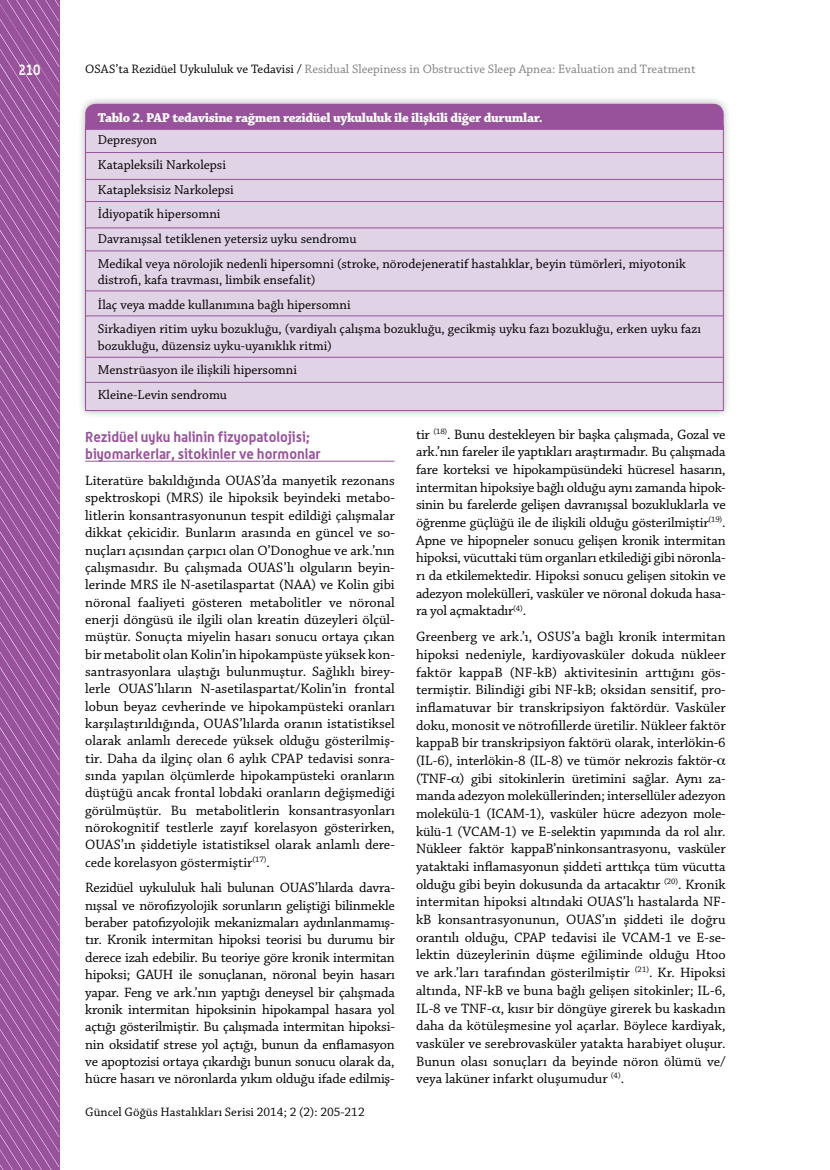
<style>
.page{position:relative;width:830px;height:1170px;background:#fff}
.page>*{position:absolute;margin:0;border:0;box-sizing:border-box;transform-origin:0 0}
.t1{font:700 15px "Alwyn";color:#fff;scale:.85 1}
.t2{font:14.25px/17.7px "Chaparral Pro";color:#000;text-align:justify}
.t3{font:700 14.25px/17.4px "Alwyn";color:#98529b}
.t4{font:13.5px/24.8px "Chaparral Pro";color:#000}
.t5{font:700 13.5px "Chaparral Pro";letter-spacing:-.025em;color:#fff}
.t6{font:12.9px "Chaparral Pro";color:#808285}
.t7{font:12.9px "Chaparral Pro";color:#000}
.s1{color:#000}
</style>
<div class="page">
<svg style="left:0;top:0;width:59px;height:1169px;background:#9d5ba0"></svg>
<hr style="left:85px;top:461px;width:309px;height:1px;background:#98529b">
<div style="left:77px;top:95px;width:654px;height:324px;background:#000;opacity:.3"></div>
<div style="left:85px;top:125px;width:638px;height:286px;background:#e1d3e6;border:1px solid #98529b"></div>
<div style="left:85px;top:104px;width:638px;height:26px;background:#98529b"></div>
<hr style="left:85px;top:152px;width:638px;height:1px;background:#98529b">
<hr style="left:85px;top:179px;width:638px;height:1px;background:#98529b">
<hr style="left:85px;top:201px;width:638px;height:1px;background:#98529b">
<hr style="left:85px;top:228px;width:638px;height:1px;background:#98529b">
<hr style="left:85px;top:250px;width:638px;height:1px;background:#98529b">
<hr style="left:85px;top:290px;width:638px;height:1px;background:#98529b">
<hr style="left:85px;top:315px;width:638px;height:1px;background:#98529b">
<hr style="left:85px;top:357px;width:638px;height:1px;background:#98529b">
<hr style="left:85px;top:382px;width:638px;height:1px;background:#98529b">
<p class="t1" style="left:18px;top:61px;width:28px">210</p>
<p class="t6" style="left:85px;top:62px;width:611px"><span class="s1">OSAS’ta Rezidüel Uykululuk ve Tedavisi /</span> Residual Sleepiness in Obstructive Sleep Apnea: Evaluation and Treatment</p>
<p class="t5" style="left:98px;top:109px;width:446px">Tablo 2. PAP tedavisine rağmen rezidüel uykululuk ile ilişkili diğer durumlar.</p>
<p class="t4" style="left:98px;top:128px;width:589px">Depresyon<br>Katapleksili Narkolepsi<br>Katapleksisiz Narkolepsi<br>İdiyopatik hipersomni<br>Davranışsal tetiklenen yetersiz uyku sendromu<br>Medikal veya nörolojik nedenli hipersomni (stroke, nörodejeneratif hastalıklar, beyin tümörleri, miyotonik</p>
<p class="t4" style="left:98px;top:268px;width:604px">distrofi, kafa travması, limbik ensefalit)<br>İlaç veya madde kullanımına bağlı hipersomni<br>Sirkadiyen ritim uyku bozukluğu, (vardiyalı çalışma bozukluğu, gecikmiş uyku fazı bozukluğu, erken uyku fazı</p>
<p class="t4" style="left:98px;top:333px;width:235px">bozukluğu, düzensiz uyku-uyanıklık ritmi)<br>Menstrüasyon ile ilişkili hipersomni<br>Kleine-Levin sendromu</p>
<p class="t3" style="left:85px;top:428px;width:237px">Rezidüel uyku halinin fizyopatolojisi; biyomarkerlar, sitokinler ve hormonlar</p>
<p class="t2" style="left:85px;top:472px;width:311px">Literatüre bakıldığında OUAS’da manyetik rezonans spektroskopi (MRS) ile hipoksik beyindeki metabo&shy;litlerin konsantrasyonunun tespit edildiği çalışmalar dikkat çekicidir. Bunların arasında en güncel ve so&shy;nuçları açısından çarpıcı olan O’Donoghue ve ark.’nın çalışmasıdır. Bu çalışmada OUAS’lı olguların beyin&shy;lerinde MRS ile N-asetilaspartat (NAA) ve Kolin gibi nöronal faaliyeti gösteren metabolitler ve nöronal enerji döngüsü ile ilgili olan kreatin düzeyleri ölçül&shy;müştür. Sonuçta miyelin hasarı sonucu ortaya çıkan bir metabolit olan Kolin’in hipokampüste yüksek kon&shy;santrasyonlara ulaştığı bulunmuştur. Sağlıklı birey&shy;lerle OUAS’lıların N-asetilaspartat/Kolin’in frontal lobun beyaz cevherinde ve hipokampüsteki oranları karşılaştırıldığında, OUAS’lılarda oranın istatistiksel olarak anlamlı derecede yüksek olduğu gösterilmiş&shy;tir. Daha da ilginç olan 6 aylık CPAP tedavisi sonra&shy;sında yapılan ölçümlerde hipokampüsteki oranların düştüğü ancak frontal lobdaki oranların değişmediği görülmüştür. Bu metabolitlerin konsantrasyonları nörokognitif testlerle zayıf korelasyon gösterirken, OUAS’ın şiddetiyle istatistiksel olarak anlamlı dere&shy;cede korelasyon göstermiştir<sup>(17)</sup>.</p>
<p class="t2" style="left:85px;top:879px;width:311px">Rezidüel uykululuk hali bulunan OUAS’lılarda davra&shy;nışsal ve nörofizyolojik sorunların geliştiği bilinmekle beraber patofizyolojik mekanizmaları aydınlanmamış&shy;tır. Kronik intermitan hipoksi teorisi bu durumu bir derece izah edebilir. Bu teoriye göre kronik intermitan hipoksi; GAUH ile sonuçlanan, nöronal beyin hasarı yapar. Feng ve ark.’nın yaptığı deneysel bir çalışmada kronik intermitan hipoksinin hipokampal hasara yol açtığı gösterilmiştir. Bu çalışmada intermitan hipoksi&shy;nin oksidatif strese yol açtığı, bunun da enflamasyon ve apoptozisi ortaya çıkardığı bunun sonucu olarak da, hücre hasarı ve nöronlarda yıkım olduğu ifade edilmiş-</p>
<p class="t7" style="left:85px;top:1104px;width:281px">Güncel Göğüs Hastalıkları Serisi 2014; 2 (2): 205-212</p>
<p class="t2" style="left:416px;top:426px;width:311px">tir <sup>(18)</sup>. Bunu destekleyen bir başka çalışmada, Gozal ve ark.’nın fareler ile yaptıkları araştırmadır. Bu çalışmada fare korteksi ve hipokampüsündeki hücresel hasarın, intermitan hipoksiye bağlı olduğu aynı zamanda hipok&shy;sinin bu farelerde gelişen davranışsal bozukluklarla ve öğrenme güçlüğü ile de ilişkili olduğu gösterilmiştir<sup>(19)</sup>.<br>Apne ve hipopneler sonucu gelişen kronik intermitan hipoksi, vücuttaki tüm organları etkilediği gibi nöronla&shy;rı da etkilemektedir. Hipoksi sonucu gelişen sitokin ve adezyon molekülleri, vasküler ve nöronal dokuda hasa&shy;ra yol açmaktadır<sup>(4)</sup>.</p>
<p class="t2" style="left:416px;top:628px;width:311px;text-align:left">Greenberg ve ark.’ı, OSUS’a bağlı kronik intermitan hipoksi nedeniyle, kardiyovasküler dokuda nükleer faktör kappaB (NF-kB) aktivitesinin arttığını gös&shy;termiştir. Bilindiği gibi NF-kB; oksidan sensitif, pro&shy;inflamatuvar bir transkripsiyon faktördür. Vasküler doku, monosit ve nötrofillerde üretilir. Nükleer faktör kappaB bir transkripsiyon faktörü olarak, interlökin-6 (IL-6), interlökin-8 (IL-8) ve tümör nekrozis faktör-(TNF- ) gibi sitokinlerin üretimini sağlar. Aynı za&shy;manda adezyon moleküllerinden; intersellüler adezyon molekülü-1 (ICAM-1), vasküler hücre adezyon mole&shy;külü-1 (VCAM-1) ve E-selektin yapımında da rol alır.<br>Nükleer faktör kappaB’ninkonsantrasyonu, vasküler yataktaki inflamasyonun şiddeti arttıkça tüm vücutta olduğu gibi beyin dokusunda da artacaktır <sup>(20)</sup>. Kronik intermitan hipoksi altındaki OUAS’lı hastalarda NF&shy;kB konsantrasyonunun, OUAS’ın şiddeti ile doğru orantılı olduğu, CPAP tedavisi ile VCAM-1 ve E-se&shy;lektin düzeylerinin düşme eğiliminde olduğu Htoo ve ark.’ları tarafından gösterilmiştir <sup>(21)</sup>. Kr. Hipoksi altında, NF-kB ve buna bağlı gelişen sitokinler; IL-6, IL-8 ve TNF- , kısır bir döngüye girerek bu kaskadın daha da kötüleşmesine yol açarlar. Böylece kardiyak, vasküler ve serebrovasküler yatakta harabiyet oluşur.<br>Bunun olası sonuçları da beyinde nöron ölümü ve/ veya laküner infarkt oluşumudur <sup>(4)</sup>.</p>
</div>
